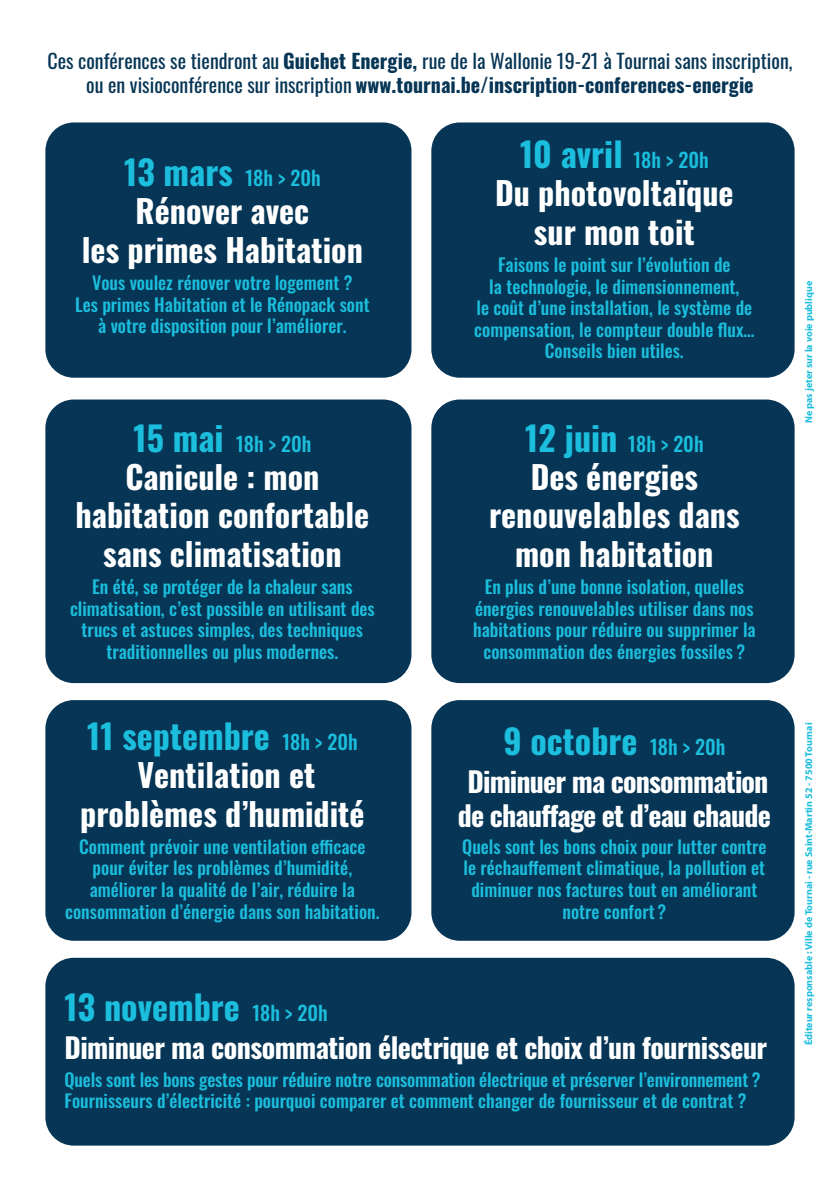
<style>
.page{position:relative;width:840px;height:1191px;background:#fff}
.page>*{position:absolute;margin:0;border:0;box-sizing:border-box;transform-origin:0 0}
.t1{font:700 34px "Oswald";color:#1cbedd}
.t2{font:700 32px/38.4px "Oswald";color:#fff;text-align:center}
.t3{font:700 28px/33.6px "Oswald";letter-spacing:-.02em;color:#fff;text-align:center}
.t4{font:20px/24px "Oswald";color:#063555;text-align:center}
.t5{font:500 20px "Oswald";color:#1cbedd}
.t6{font:500 18px/21.6px "Oswald";color:#1cbedd;text-align:center}
.t7{font:700 10px "Myriad Pro";color:#1cbedd}
.s1{font-weight:700}
.s2{font-weight:700;font-size:34px}
.s3{font-weight:500;font-size:20px}
</style>
<div class="page">
<div style="left:45px;top:122px;width:366px;height:256px;background:#063555;border-radius:28px"></div>
<div style="left:45px;top:399px;width:366px;height:284px;background:#063555;border-radius:28px"></div>
<div style="left:45px;top:700px;width:366px;height:240px;background:#063555;border-radius:28px"></div>
<div style="left:45px;top:957px;width:749px;height:188px;background:#063555;border-radius:28px"></div>
<div style="left:431px;top:122px;width:363px;height:256px;background:#063555;border-radius:28px"></div>
<div style="left:431px;top:399px;width:363px;height:284px;background:#063555;border-radius:28px"></div>
<div style="left:431px;top:700px;width:363px;height:240px;background:#063555;border-radius:28px"></div>
<p class="t4" style="left:47px;top:47px;width:746px">Ces conférences se tiendront au <span class="s1">Guichet Energie,</span> rue de la Wallonie 19-21 à Tournai sans inscription, ou en visioconférence sur inscription <span class="s1">www.tournai.be/inscription-conferences-energie</span></p>
<p class="t5" style="left:124px;top:167px;width:198px"><span class="s2">13 mars</span> 18h &gt; 20h</p>
<p class="t2" style="left:82px;top:194px;width:282px">Rénover avec<br>les primes Habitation</p>
<p class="t6" style="left:75px;top:273px;width:296px">Vous voulez rénover votre logement ?<br>Les primes Habitation et le Rénopack sont à votre disposition pour l’améliorer.</p>
<p class="t5" style="left:133px;top:433px;width:179px"><span class="s2">15 mai</span> 18h &gt; 20h</p>
<p class="t2" style="left:75px;top:460px;width:295px">Canicule : mon habitation confortable sans climatisation</p>
<p class="t6" style="left:70px;top:577px;width:306px">En été, se protéger de la chaleur sans climatisation, c’est possible en utilisant des trucs et astuces simples, des techniques traditionnelles ou plus modernes.</p>
<p class="t1" style="left:519px;top:136px;width:190px">10 avril <span class="s3">18h &gt; 20h</span></p>
<p class="t2" style="left:495px;top:176px;width:240px">Du photovoltaïque sur mon toit</p>
<p class="t6" style="left:474px;top:255px;width:281px">Faisons le point sur l’évolution de<br>la technologie, le dimensionnement,<br>le coût d’une installation, le système de compensation, le compteur double flux… Conseils bien utiles.</p>
<p class="t5" style="left:525px;top:433px;width:180px"><span class="s2">12 juin</span> 18h &gt; 20h</p>
<p class="t2" style="left:488px;top:460px;width:252px">Des énergies renouvelables dans mon habitation</p>
<p class="t6" style="left:473px;top:577px;width:284px">En plus d’une bonne isolation, quelles énergies renouvelables utiliser dans nos habitations pour réduire ou supprimer la consommation des énergies fossiles ?</p>
<p class="t7" style="left:801px;top:423px;width:144px;rotate:-90deg">Ne pas jeter sur la voie publique</p>
<p class="t1" style="left:87px;top:718px;width:272px">11 septembre <span class="s3">18h &gt; 20h</span></p>
<p class="t2" style="left:80px;top:758px;width:286px">Ventilation et problèmes d’humidité</p>
<p class="t6" style="left:65px;top:836px;width:316px">Comment prévoir une ventilation efficace pour éviter les problèmes d’humidité, améliorer la qualité de l’air, réduire la consommation d’énergie dans son habitation.</p>
<p class="t1" style="left:503px;top:723px;width:223px">9 octobre <span class="s3">18h &gt; 20h</span></p>
<p class="t3" style="left:457px;top:766px;width:314px">Diminuer ma consommation de chauffage et d’eau chaude</p>
<p class="t6" style="left:462px;top:836px;width:305px">Quels sont les bons choix pour lutter contre le réchauffement climatique, la pollution et diminuer nos factures tout en améliorant notre confort ?</p>
<p class="t1" style="left:64px;top:989px;width:264px">13 novembre <span class="s3">18h &gt; 20h</span></p>
<p class="t3" style="left:64px;top:1032px;width:703px">Diminuer ma consommation électrique et choix d’un fournisseur</p>
<p class="t6" style="left:64px;top:1069px;width:697px;text-align:left">Quels sont les bons gestes pour réduire notre consommation électrique et préserver l’environnement ?<br>Fournisseurs d’électricité : pourquoi comparer et comment changer de fournisseur et de contrat ?</p>
<p class="t7" style="left:801px;top:1045px;width:324px;rotate:-90deg">Éditeur responsable : Ville de Tournai - rue Saint-Martin 52 - 7500 Tournai</p>
</div>
